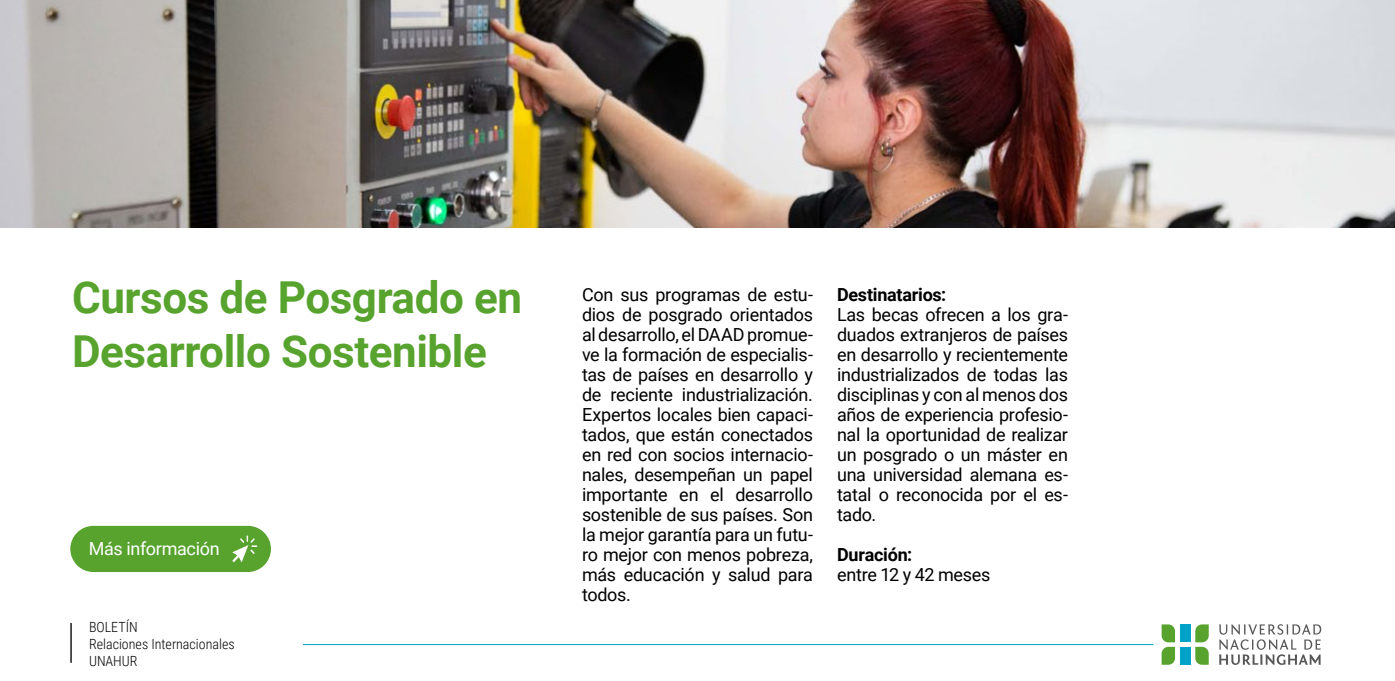
<style>
.page{position:relative;width:1395px;height:681px;background:#fff}
.page>*{position:absolute;margin:0;border:0;box-sizing:border-box;transform-origin:0 0}
.t1{font:700 44px/54px "Roboto";letter-spacing:-.01em;color:#57a32e}
.t2{font:18px/20px "Roboto";letter-spacing:-.015em;color:#000;text-align:justify}
.t3{font:700 18px "Roboto";letter-spacing:-.015em;color:#000}
.t4{font:18px "Roboto";letter-spacing:-.015em;color:#fff}
.t5{font:300 14px/16.8px "Roboto Condensed";color:#000}
</style>
<div class="page">
<svg style="left:1195px;top:624px;width:13px;height:40px"></svg>
<svg style="left:1161px;top:624px;width:14px;height:40px"></svg>
<div style="left:1179px;top:624px;width:11px;height:18px;background:#00a3c7"></div>
<div style="left:1179px;top:646px;width:11px;height:18px;background:#00a3c7"></div>
<svg style="left:1219px;top:624px;width:102px;height:40px"></svg>
<hr style="left:303px;top:643px;width:850px;height:1px;background:#00a3c7">
<hr style="left:70px;top:622px;width:2px;height:40px;background:#1c1c1c">
<div style="left:70px;top:525px;width:201px;height:46px;background:#57a32e;border-radius:23px"></div>
<svg style="left:232px;top:535px;width:25px;height:27px"></svg>
<img style="left:0;top:0;width:1395px;height:227px">
<h1 class="t1" style="left:72px;top:269px;width:451px">Cursos de Posgrado en<br>Desarrollo Sostenible</h1>
<p class="t4" style="left:89px;top:535px;width:133px">Más información</p>
<p class="t5" style="left:89px;top:618px;width:147px">BOLETÍN<br>Relaciones Internacionales<br>UNAHUR</p>
<p class="t2" style="left:582px;top:284px;width:232px">Con sus programas de estu&shy;dios de posgrado orientados al desarrollo, el DAAD promue&shy;ve la formación de especialis&shy;tas de países en desarrollo y de reciente industrialización.<br>Expertos locales bien capaci&shy;tados, que están conectados en red con socios internacio&shy;nales, desempeñan un papel importante en el desarrollo sostenible de sus países. Son la mejor garantía para un futu&shy;ro mejor con menos pobreza, más educación y salud para todos.</p>
<p class="t3" style="left:837px;top:282px;width:111px">Destinatarios:</p>
<p class="t2" style="left:837px;top:304px;width:232px">Las becas ofrecen a los gra&shy;duados extranjeros de países en desarrollo y recientemente industrializados de todas las disciplinas y con al menos dos años de experiencia profesio&shy;nal la oportunidad de realizar un posgrado o un máster en una universidad alemana es&shy;tatal o reconocida por el es&shy;tado.</p>
<p class="t3" style="left:837px;top:542px;width:77px">Duración:</p>
<p class="t2" style="left:837px;top:564px;width:155px">entre 12 y 42 meses</p>
</div>
